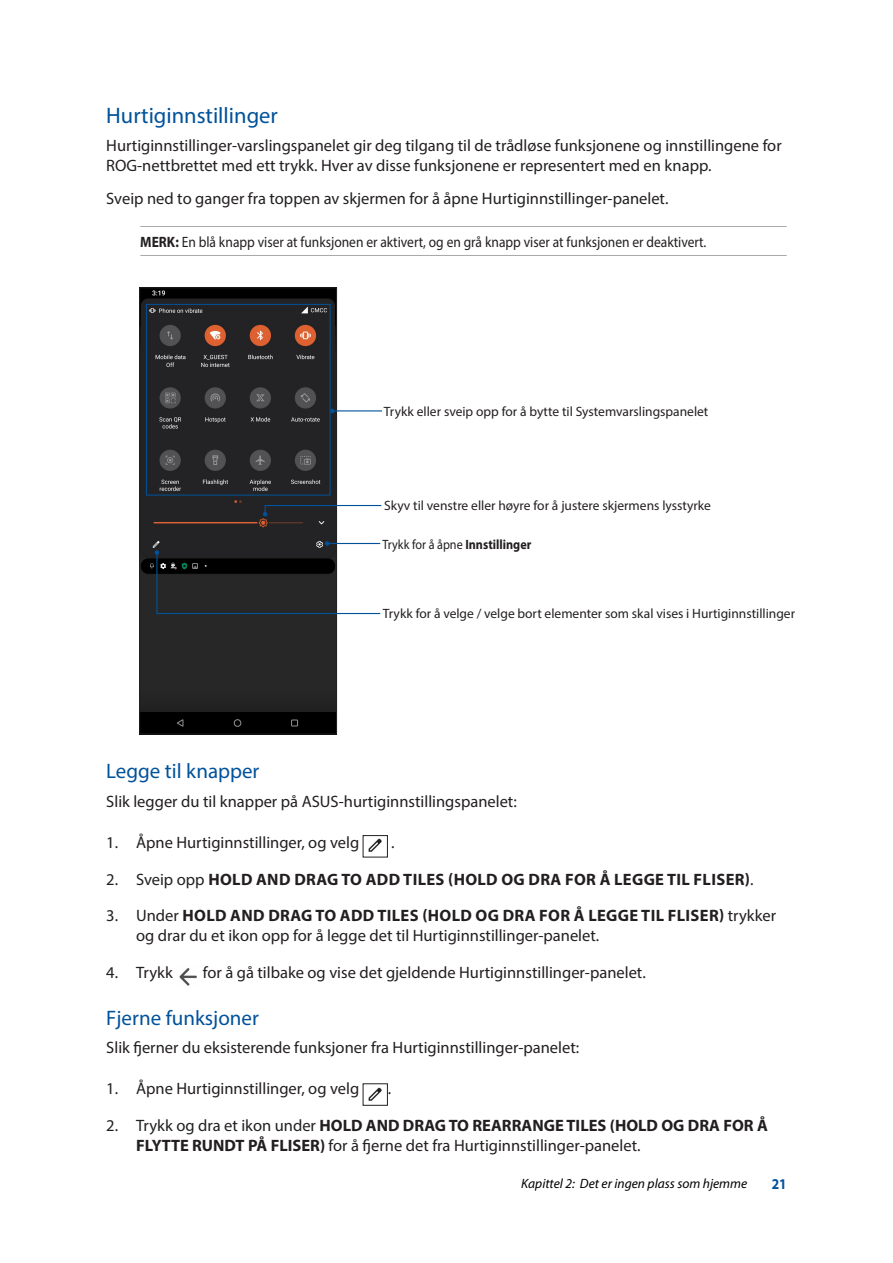
<style>
.page{position:relative;width:893px;height:1263px;background:#fff}
.page>*{position:absolute;margin:0;border:0;box-sizing:border-box;transform-origin:0 0}
.t1{font:22.5px "Myriad Pro";color:#01529a}
.t2{font:21px "Myriad Pro";color:#01529a}
.t3{font:16.5px/19.8px "Myriad Pro";color:#231f20}
.t4{font:700 16.5px "Myriad Pro";letter-spacing:.02em;color:#231f20}
.t5{font:15px "Myriad Pro";color:#231f20;scale:.9 1}
.t6{font:700 15px "Myriad Pro";color:#01529a;scale:.9 1}
.t7{font:13.5px "Myriad Pro";color:#231f20}
.t8{font:italic 13.5px "Myriad Pro";color:#000}
.t9{font:13.5px "Myriad Pro";color:#231f20;scale:.9 1}
.s1{font-weight:700}
.s2{font-weight:400}
</style>
<div class="page">
<hr style="left:140px;top:226px;width:647px;height:1px;background:#a8a9ad">
<hr style="left:140px;top:255px;width:647px;height:1px;background:#a8a9ad">
<img style="left:368px;top:838px;width:14px;height:14px">
<div style="left:363px;top:835px;width:25px;height:22px;border:1px solid #231f20"></div>
<img style="left:179px;top:968px;width:18px;height:18px">
<img style="left:368px;top:1087px;width:14px;height:14px">
<img style="left:142px;top:290px;width:193px;height:442px">
<div style="left:140px;top:288px;width:197px;height:446px;border:1px solid #231f20"></div>
<hr style="left:332px;top:410px;width:50px;height:1px;background:#01529a">
<svg style="left:330px;top:409px;width:4px;height:4px"></svg>
<div style="left:146px;top:304px;width:184px;height:191px;border:1px solid #01529a"></div>
<svg style="left:155px;top:541px;width:226px;height:74px"></svg>
<svg style="left:263px;top:504px;width:119px;height:12px"></svg>
<h1 class="t1" style="left:106px;top:102px;width:173px">Hurtiginnstillinger</h1>
<p class="t3" style="left:106px;top:136px;width:677px">Hurtiginnstillinger-varslingspanelet gir deg tilgang til de trådløse funksjonene og innstillingene for<br>ROG-nettbrettet med ett trykk. Hver av disse funksjonene er representert med en knapp.</p>
<p class="t3" style="left:106px;top:188px;width:564px">Sveip ned to ganger fra toppen av skjermen for å åpne Hurtiginnstillinger-panelet.</p>
<p class="t5" style="left:140px;top:233px;width:630px"><span class="s1">MERK:</span> En blå knapp viser at funksjonen er aktivert, og en grå knapp viser at funksjonen er deaktivert.</p>
<p class="t7" style="left:384px;top:403px;width:326px">Trykk eller sveip opp for å bytte til Systemvarslingspanelet</p>
<p class="t7" style="left:384px;top:497px;width:328px">Skyv til venstre eller høyre for å justere skjermens lysstyrke</p>
<p class="t9" style="left:382px;top:536px;width:167px">Trykk for å åpne <span class="s1">Innstillinger</span></p>
<p class="t7" style="left:383px;top:605px;width:414px">Trykk for å velge / velge bort elementer som skal vises i Hurtiginnstillinger</p>
<p class="t2" style="left:106px;top:758px;width:155px">Legge til knapper</p>
<p class="t3" style="left:106px;top:791px;width:412px">Slik legger du til knapper på ASUS-hurtiginnstillingspanelet:</p>
<p class="t3" style="left:106px;top:832px;width:254px">1. Åpne Hurtiginnstillinger, og velg</p>
<p class="t3" style="left:391px;top:832px;width:5px">.</p>
<p class="t4" style="left:106px;top:868px;width:649px"><span class="s2">2. Sveip opp</span> HOLD AND DRAG TO ADD TILES (HOLD OG DRA FOR Å LEGGE TIL FLISER)<span class="s2">.</span></p>
<p class="t3" style="left:136px;top:906px;width:642px;text-indent:-30px">3. Under <span class="s1">HOLD AND DRAG TO ADD TILES (HOLD OG DRA FOR Å LEGGE TIL FLISER)</span> trykker og drar du et ikon opp for å legge det til Hurtiginnstillinger-panelet.</p>
<p class="t3" style="left:106px;top:962px;width:68px">4. Trykk</p>
<p class="t3" style="left:203px;top:962px;width:444px">for å gå tilbake og vise det gjeldende Hurtiginnstillinger-panelet.</p>
<p class="t2" style="left:106px;top:1004px;width:154px">Fjerne funksjoner</p>
<p class="t3" style="left:106px;top:1037px;width:474px">Slik fjerner du eksisterende funksjoner fra Hurtiginnstillinger-panelet:</p>
<p class="t3" style="left:106px;top:1078px;width:254px">1. Åpne Hurtiginnstillinger, og velg</p>
<p class="t3" style="left:388px;top:1078px;width:5px">.</p>
<p class="t3" style="left:136px;top:1115px;width:633px;text-indent:-30px">2. Trykk og dra et ikon under <span class="s1">HOLD AND DRAG TO REARRANGE TILES (HOLD OG DRA FOR Å<br>FLYTTE RUNDT PÅ FLISER)</span> for å fjerne det fra Hurtiginnstillinger-panelet.</p>
<p class="t8" style="left:521px;top:1175px;width:227px">Kapittel 2: Det er ingen plass som hjemme</p>
<p class="t6" style="left:772px;top:1174px;width:18px">21</p>
</div>
